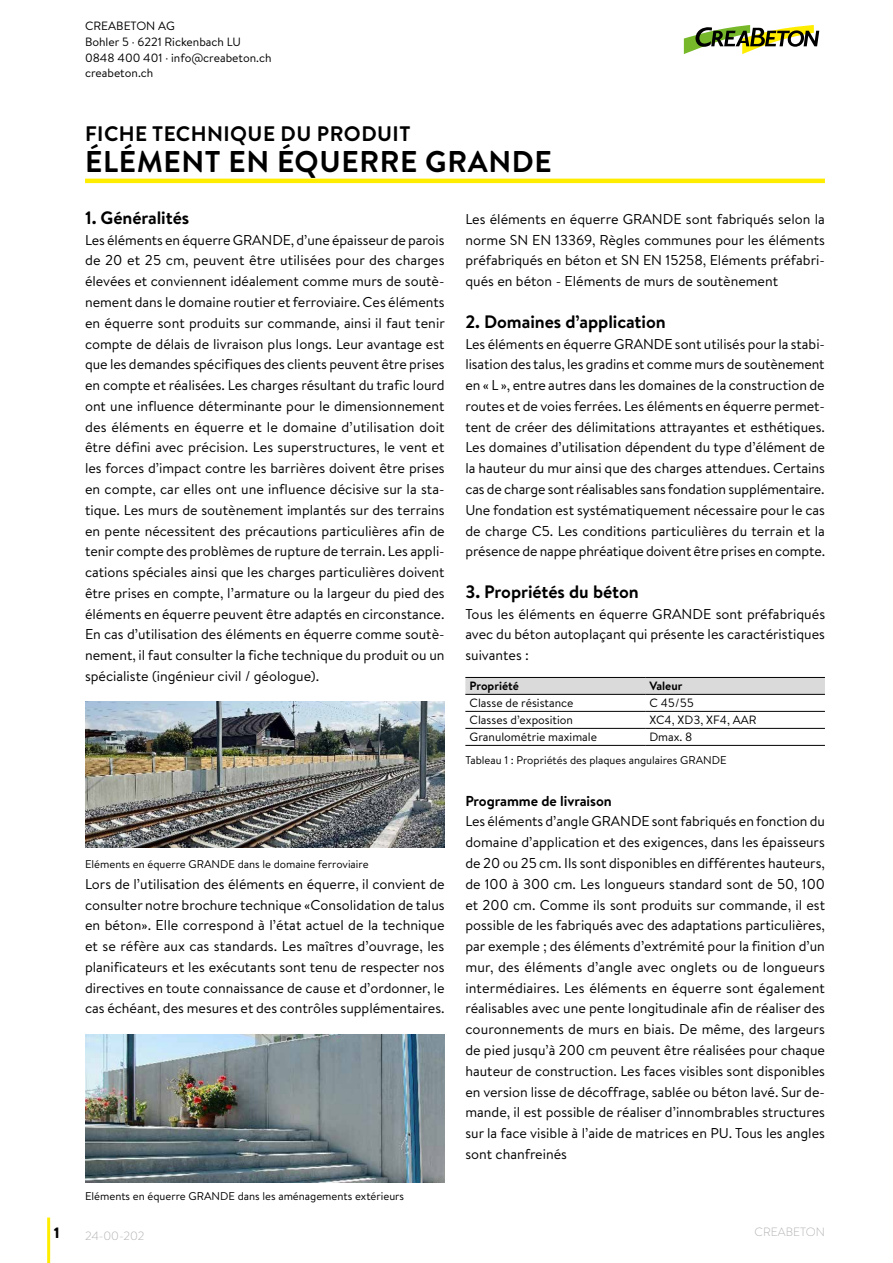
<style>
.page{position:relative;width:893px;height:1263px;background:#fff}
.page>*{position:absolute;margin:0;border:0;box-sizing:border-box;transform-origin:0 0}
.t1{font:700 30px "Brandon Text";letter-spacing:.02em;color:#000}
.t2{font:700 21px "Brandon Text";letter-spacing:.02em;color:#000}
.t3{font:700 18px "Brandon Text";letter-spacing:-.005em;color:#000}
.t4{font:900 15px "Brandon Text";color:#000}
.t5{font:700 14.4px "Brandon Text";letter-spacing:-.005em;color:#000}
.t6{font:14.25px/20.9px "Brandon Text";color:#000;text-align:justify}
.t7{font:12px/15.8px "Brandon Text";color:#000}
.t8{font:300 12px "Brandon Text";color:#b3b2b2}
.t9{font:700 12px "Brandon Text";color:#000}
.t10{font:11.25px "Brandon Text";color:#000}
</style>
<div class="page">
<hr style="left:47px;top:1217px;width:3px;height:46px;background:#ffed00">
<hr style="left:85px;top:179px;width:740px;height:4px;background:#ffed00">
<svg style="left:684px;top:25px;width:135px;height:29px"></svg>
<img style="left:85px;top:702px;width:360px;height:145px">
<img style="left:85px;top:1034px;width:360px;height:148px">
<div style="left:465px;top:678px;width:360px;height:16px;background:#dadada"></div>
<hr style="left:465px;top:711px;width:180px;height:1px;background:#000">
<hr style="left:645px;top:711px;width:180px;height:1px;background:#000">
<hr style="left:465px;top:728px;width:180px;height:1px;background:#000">
<hr style="left:645px;top:728px;width:180px;height:1px;background:#000">
<hr style="left:465px;top:677px;width:180px;height:1px;background:#000">
<hr style="left:645px;top:677px;width:180px;height:1px;background:#000">
<hr style="left:465px;top:694px;width:180px;height:1px;background:#000">
<hr style="left:645px;top:694px;width:180px;height:1px;background:#000">
<hr style="left:465px;top:745px;width:180px;height:1px;background:#000">
<hr style="left:645px;top:745px;width:180px;height:1px;background:#000">
<p class="t7" style="left:85px;top:18px;width:188px">CREABETON AG<br>Bohler 5 · 6221 Rickenbach LU<br>0848 400 401 · info@creabeton.ch creabeton.ch</p>
<h2 class="t2" style="left:85px;top:119px;width:327px">FICHE TECHNIQUE DU PRODUIT</h2>
<h1 class="t1" style="left:85px;top:141px;width:468px">ÉLÉMENT EN ÉQUERRE GRANDE</h1>
<p class="t3" style="left:85px;top:205px;width:106px">1. Généralités</p>
<p class="t6" style="left:85px;top:229px;width:361px">Les éléments en équerre GRANDE, d’une épaisseur de parois de 20 et 25 cm, peuvent être utilisées pour des charges élevées et conviennent idéalement comme murs de soutè&shy;nement dans le domaine routier et ferroviaire. Ces éléments en équerre sont produits sur commande, ainsi il faut tenir compte de délais de livraison plus longs. Leur avantage est que les demandes spécifiques des clients peuvent être prises en compte et réalisées. Les charges résultant du trafic lourd ont une influence déterminante pour le dimensionnement des éléments en équerre et le domaine d’utilisation doit être défini avec précision. Les superstructures, le vent et les forces d’impact contre les barrières doivent être prises en compte, car elles ont une influence décisive sur la sta&shy;tique. Les murs de soutènement implantés sur des terrains en pente nécessitent des précautions particulières afin de tenir compte des problèmes de rupture de terrain. Les appli&shy;cations spéciales ainsi que les charges particulières doivent être prises en compte, l’armature ou la largeur du pied des éléments en équerre peuvent être adaptés en circonstance.<br>En cas d’utilisation des éléments en équerre comme soutè&shy;nement, il faut consulter la fiche technique du produit ou un spécialiste (ingénieur civil / géologue).</p>
<p class="t10" style="left:85px;top:856px;width:285px">Eléments en équerre GRANDE dans le domaine ferroviaire</p>
<p class="t6" style="left:85px;top:873px;width:361px">Lors de l’utilisation des éléments en équerre, il convient de consulter notre brochure technique «Consolidation de talus en béton». Elle correspond à l’état actuel de la technique et se réfère aux cas standards. Les maîtres d’ouvrage, les planificateurs et les exécutants sont tenu de respecter nos directives en toute connaissance de cause et d’ordonner, le cas échéant, des mesures et des contrôles supplémentaires.</p>
<p class="t10" style="left:85px;top:1189px;width:321px">Eléments en équerre GRANDE dans les aménagements extérieurs</p>
<p class="t6" style="left:465px;top:208px;width:361px">Les éléments en équerre GRANDE sont fabriqués selon la norme SN EN 13369, Règles communes pour les éléments préfabriqués en béton et SN EN 15258, Eléments préfabri&shy;qués en béton - Eléments de murs de soutènement</p>
<p class="t3" style="left:465px;top:309px;width:202px">2. Domaines d’application</p>
<p class="t6" style="left:465px;top:333px;width:361px">Les éléments en équerre GRANDE sont utilisés pour la stabi&shy;lisation des talus, les gradins et comme murs de soutènement en « L », entre autres dans les domaines de la construction de routes et de voies ferrées. Les éléments en équerre permet&shy;tent de créer des délimitations attrayantes et esthétiques.<br>Les domaines d’utilisation dépendent du type d’élément de la hauteur du mur ainsi que des charges attendues. Certains cas de charge sont réalisables sans fondation supplémentaire.<br>Une fondation est systématiquement nécessaire pour le cas de charge C5. Les conditions particulières du terrain et la présence de nappe phréatique doivent être prises en compte.</p>
<p class="t3" style="left:465px;top:579px;width:175px">3. Propriétés du béton</p>
<p class="t6" style="left:465px;top:603px;width:361px">Tous les éléments en équerre GRANDE sont préfabriqués avec du béton autoplaçant qui présente les caractéristiques suivantes :</p>
<p class="t9" style="left:470px;top:678px;width:51px">Propriété</p>
<p class="t9" style="left:649px;top:678px;width:34px">Valeur</p>
<p class="t7" style="left:470px;top:695px;width:105px">Classe de résistance</p>
<p class="t7" style="left:649px;top:695px;width:46px">C 45/55</p>
<p class="t7" style="left:470px;top:712px;width:105px">Classes d’exposition</p>
<p class="t7" style="left:649px;top:712px;width:109px">XC4, XD3, XF4, AAR</p>
<p class="t7" style="left:470px;top:729px;width:129px">Granulométrie maximale</p>
<p class="t7" style="left:649px;top:729px;width:45px">Dmax. 8</p>
<p class="t10" style="left:465px;top:752px;width:263px">Tableau 1 : Propriétés des plaques angulaires GRANDE</p>
<p class="t5" style="left:465px;top:791px;width:148px">Programme de livraison</p>
<p class="t6" style="left:465px;top:811px;width:361px">Les éléments d’angle GRANDE sont fabriqués en fonction du domaine d’application et des exigences, dans les épaisseurs de 20 ou 25 cm. Ils sont disponibles en différentes hauteurs, de 100 à 300 cm. Les longueurs standard sont de 50, 100 et 200 cm. Comme ils sont produits sur commande, il est possible de les fabriqués avec des adaptations particulières, par exemple ; des éléments d’extrémité pour la finition d’un mur, des éléments d’angle avec onglets ou de longueurs intermédiaires. Les éléments en équerre sont également réalisables avec une pente longitudinale afin de réaliser des couronnements de murs en biais. De même, des largeurs de pied jusqu’à 200 cm peuvent être réalisées pour chaque hauteur de construction. Les faces visibles sont disponibles en version lisse de décoffrage, sablée ou béton lavé. Sur de&shy;mande, il est possible de réaliser d’innombrables structures sur la face visible à l’aide de matrices en PU. Tous les angles sont chanfreinés</p>
<p class="t4" style="left:54px;top:1222px;width:7px">1</p>
<p class="t8" style="left:85px;top:1227px;width:61px">24-00-202</p>
<p class="t8" style="left:755px;top:1224px;width:72px">CREABETON</p>
</div>
